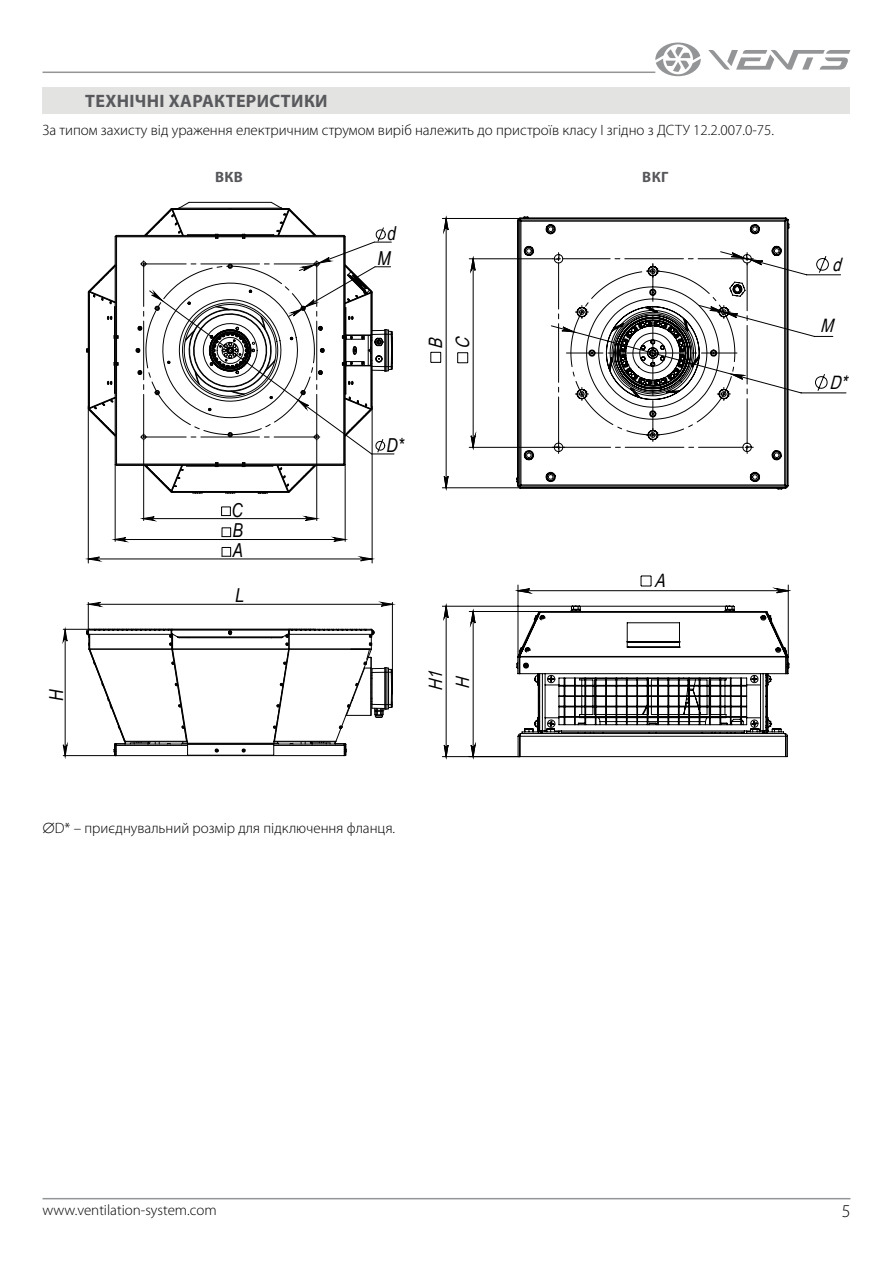
<style>
.page{position:relative;width:893px;height:1263px;background:#fff}
.page>*{position:absolute;margin:0;border:0;box-sizing:border-box;transform-origin:0 0}
.t1{font:italic 19.2px "Arial Narrow";color:#000}
.t2{font:italic 18.45px/27px "Arial Narrow";color:#000}
.t3{font:700 18px "Myriad Pro";letter-spacing:.02em;color:#58595c}
.t4{font:300 18px "Myriad Pro";color:#000}
.t5{font:300 15px "Myriad Pro";color:#000}
.t6{font:700 15px "Myriad Pro";letter-spacing:.02em;color:#57585b}
</style>
<div class="page">
<hr style="left:43px;top:1198px;width:807px;height:1px;background:#939597">
<hr style="left:43px;top:72px;width:612px;height:1px;background:#939597">
<svg style="left:708px;top:50px;width:142px;height:20px"></svg>
<svg style="left:655px;top:43px;width:46px;height:33px"></svg>
<div style="left:43px;top:87px;width:807px;height:27px;background:#e3e3e2"></div>
<hr style="left:65px;top:629px;width:1px;height:127px;background:#000">
<hr style="left:63px;top:755px;width:53px;height:1px;background:#000">
<hr style="left:63px;top:629px;width:252px;height:1px;background:#000">
<div style="left:222px;top:547px;width:9px;height:10px;border:1px solid #000"></div>
<hr style="left:88px;top:406px;width:1px;height:157px;background:#000">
<hr style="left:372px;top:406px;width:1px;height:157px;background:#000">
<hr style="left:88px;top:558px;width:284px;height:1px;background:#000">
<div style="left:221px;top:506px;width:10px;height:10px;border:1px solid #000"></div>
<hr style="left:115px;top:539px;width:230px;height:1px;background:#000">
<hr style="left:345px;top:464px;width:1px;height:77px;background:#000">
<hr style="left:115px;top:464px;width:1px;height:77px;background:#000">
<div style="left:222px;top:527px;width:9px;height:10px;border:1px solid #000"></div>
<hr style="left:316px;top:440px;width:1px;height:81px;background:#000">
<hr style="left:144px;top:518px;width:173px;height:1px;background:#000">
<hr style="left:143px;top:440px;width:1px;height:81px;background:#000">
<svg style="left:430px;top:352px;width:11px;height:11px"></svg>
<svg style="left:793px;top:256px;width:54px;height:138px"></svg>
<svg style="left:442px;top:215px;width:351px;height:545px"></svg>
<svg style="left:516px;top:605px;width:274px;height:152px"></svg>
<svg style="left:516px;top:216px;width:274px;height:274px"></svg>
<svg style="left:62px;top:627px;width:6px;height:19px"></svg>
<svg style="left:62px;top:740px;width:7px;height:19px"></svg>
<svg style="left:85px;top:556px;width:19px;height:6px"></svg>
<svg style="left:111px;top:537px;width:18px;height:6px"></svg>
<svg style="left:140px;top:516px;width:19px;height:6px"></svg>
<svg style="left:84px;top:601px;width:312px;height:155px"></svg>
<svg style="left:356px;top:555px;width:19px;height:7px"></svg>
<svg style="left:331px;top:536px;width:17px;height:6px"></svg>
<svg style="left:300px;top:515px;width:20px;height:6px"></svg>
<svg style="left:86px;top:201px;width:308px;height:293px"></svg>
<p class="t3" style="left:85px;top:92px;width:244px">ТЕХНІЧНІ ХАРАКТЕРИСТИКИ</p>
<p class="t5" style="left:43px;top:123px;width:733px">За типом захисту від ураження електричним струмом виріб належить до пристроїв класу І згідно з ДСТУ 12.2.007.0-75.</p>
<p class="t6" style="left:215px;top:171px;width:29px">ВКВ</p>
<p class="t6" style="left:642px;top:171px;width:28px">ВКГ</p>
<p class="t1" style="left:45px;top:701px;width:13px;rotate:-90deg">H</p>
<p class="t1" style="left:231px;top:499px;width:13px">C</p>
<p class="t1" style="left:232px;top:519px;width:12px">B</p>
<p class="t1" style="left:232px;top:539px;width:12px">A</p>
<p class="t1" style="left:235px;top:584px;width:10px">L</p>
<p class="t1" style="left:387px;top:222px;width:10px">d</p>
<p class="t1" style="left:378px;top:247px;width:15px">M</p>
<p class="t2" style="left:422px;top:349px;width:16px;rotate:-90deg">B<br>C</p>
<p class="t1" style="left:386px;top:434px;width:19px">D*</p>
<p class="t2" style="left:422px;top:691px;width:21px;rotate:-90deg">H1<br>H</p>
<p class="t5" style="left:43px;top:820px;width:354px">∅D* – приєднувальний розмір для підключення фланця.</p>
<p class="t2" style="left:655px;top:567px;width:12px">A</p>
<p class="t2" style="left:832px;top:251px;width:14px">d</p>
<p class="t2" style="left:820px;top:312px;width:18px">M</p>
<p class="t2" style="left:829px;top:369px;width:22px">D*</p>
<p class="t5" style="left:43px;top:1202px;width:176px">www.ventilation-system.com</p>
<p class="t4" style="left:842px;top:1201px;width:10px">5</p>
</div>
